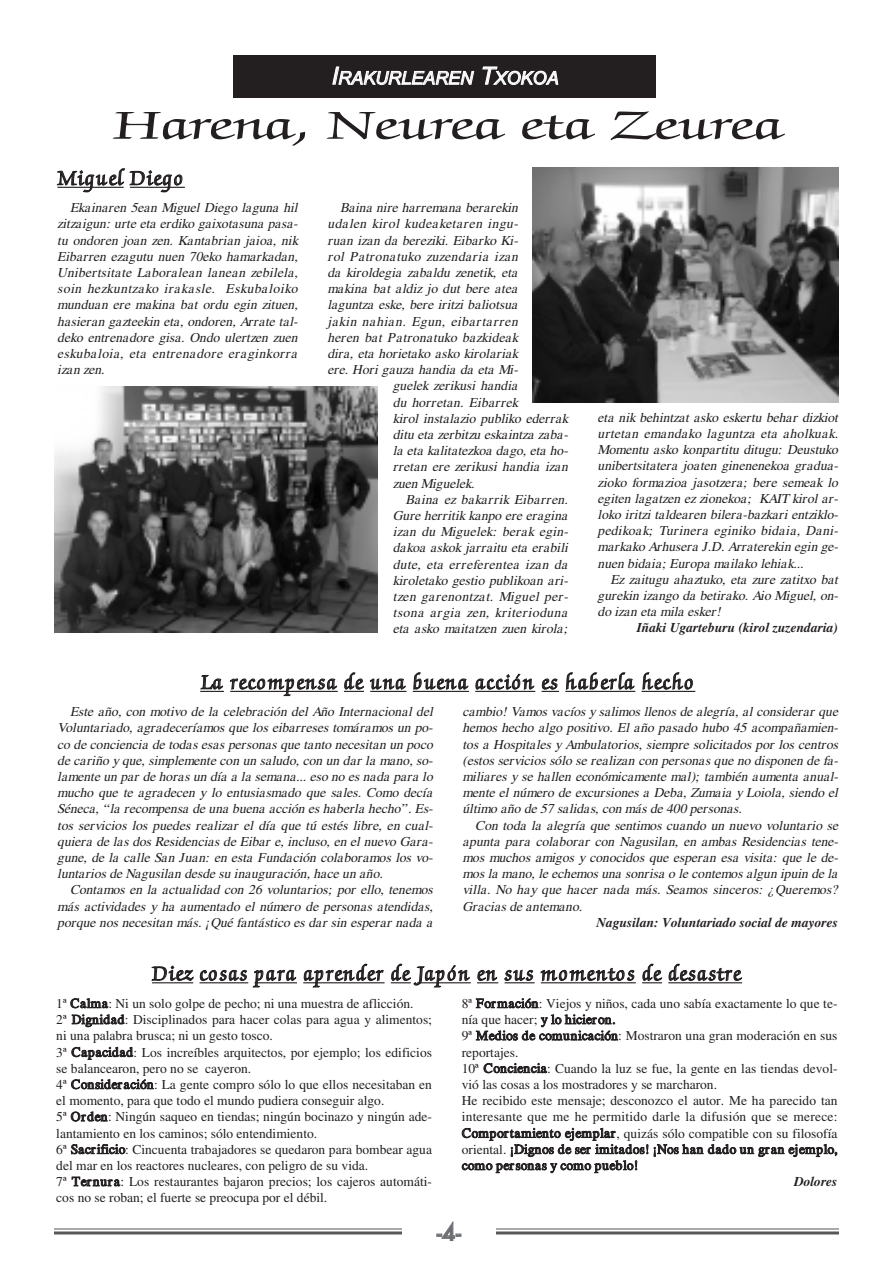
<style>
.page{position:relative;width:893px;height:1263px;background:#fff}
.page>*{position:absolute;margin:0;border:0;box-sizing:border-box;transform-origin:0 0}
.t1{font:45px "Zapf Chancery";color:#231f20;scale:1.6 1}
.t2{font:22.5px "Zapf Chancery";letter-spacing:.105em;color:#231f20}
.t3{font:22.5px "Zapf Chancery";letter-spacing:.055em;color:#231f20}
.t4{font:500 22.5px "Futura";color:#6c6d70}
.t5{font:italic 18px "Arial";color:#fff}
.t6{font:italic 13.5px/16.2px "Times";color:#231f20;text-align:justify}
.t7{font:13.5px/16.2px "Times";color:#231f20}
.t8{font:italic 700 13.5px "Times";color:#231f20}
.s1{font-size:24px}
</style>
<div class="page">
<hr style="left:54px;top:1228px;width:785px;height:1px;background:#57585a">
<hr style="left:54px;top:1231px;width:785px;height:3px;background:#57585a">
<div style="left:402px;top:1212px;width:93px;height:45px;background:#fff"></div>
<div style="left:233px;top:55px;width:423px;height:43px;background:#231f20"></div>
<hr style="left:57px;top:187px;width:67px;height:1px;background:#231f20">
<hr style="left:130px;top:187px;width:55px;height:1px;background:#231f20">
<svg style="left:200px;top:691px;width:24px;height:1px"></svg>
<hr style="left:230px;top:691px;width:108px;height:1px;background:#231f20">
<svg style="left:344px;top:691px;width:20px;height:1px"></svg>
<hr style="left:370px;top:691px;width:36px;height:1px;background:#231f20">
<hr style="left:413px;top:691px;width:56px;height:1px;background:#231f20">
<hr style="left:475px;top:691px;width:60px;height:1px;background:#231f20">
<svg style="left:542px;top:691px;width:17px;height:1px"></svg>
<hr style="left:565px;top:691px;width:70px;height:1px;background:#231f20">
<hr style="left:642px;top:691px;width:53px;height:1px;background:#231f20">
<img style="left:55px;top:386px;width:323px;height:246px">
<hr style="left:152px;top:982px;width:41px;height:1px;background:#231f20">
<hr style="left:200px;top:982px;width:48px;height:1px;background:#231f20">
<hr style="left:255px;top:982px;width:42px;height:1px;background:#231f20">
<hr style="left:303px;top:982px;width:82px;height:1px;background:#231f20">
<svg style="left:391px;top:982px;width:20px;height:1px"></svg>
<hr style="left:417px;top:982px;width:54px;height:1px;background:#231f20">
<svg style="left:477px;top:982px;width:21px;height:1px"></svg>
<hr style="left:505px;top:982px;width:30px;height:1px;background:#231f20">
<hr style="left:541px;top:982px;width:95px;height:1px;background:#231f20">
<svg style="left:642px;top:982px;width:20px;height:1px"></svg>
<hr style="left:668px;top:982px;width:74px;height:1px;background:#231f20">
<img style="left:533px;top:168px;width:306px;height:234px">
<h3 class="t5" style="left:331px;top:68px;width:229px"><span class="s1">I</span>RAKURLEAREN <span class="s1">T</span>XOKOA</h3>
<h1 class="t1" style="left:113px;top:107px;width:420px">Harena, Neurea eta Zeurea</h1>
<h2 class="t3" style="left:58px;top:169px;width:127px">Miguel Diego</h2>
<p class="t6" style="left:57px;top:201px;width:244px;text-align:left;text-indent:13px">Ekainaren 5ean Miguel Diego laguna hil zitzaigun: urte eta erdiko gaixotasuna pasa&shy;tu ondoren joan zen. Kantabrian jaioa, nik Eibarren ezagutu nuen 70eko hamarkadan, Unibertsitate Laboralean lanean zebilela, soin hezkuntzako irakasle. Eskubaloiko munduan ere makina bat ordu egin zituen, hasieran gazteekin eta, ondoren, Arrate tal&shy;deko entrenadore gisa. Ondo ulertzen zuen eskubaloia, eta entrenadore eraginkorra izan zen.</p>
<p class="t6" style="left:340px;top:201px;width:182px">Baina nire harremana berarekin</p>
<p class="t6" style="left:327px;top:217px;width:194px">udalen kirol kudeaketaren ingu-</p>
<p class="t6" style="left:327px;top:233px;width:194px">ruan izan da bereziki. Eibarko Ki-</p>
<p class="t6" style="left:327px;top:249px;width:194px">rol Patronatuko zuzendaria izan</p>
<p class="t6" style="left:327px;top:266px;width:194px">da kiroldegia zabaldu zenetik, eta</p>
<p class="t6" style="left:327px;top:282px;width:194px">makina bat aldiz jo dut bere atea</p>
<p class="t6" style="left:327px;top:298px;width:194px">laguntza eske, bere iritzi baliotsua</p>
<p class="t6" style="left:327px;top:314px;width:194px">jakin nahian. Egun, eibartarren</p>
<p class="t6" style="left:327px;top:330px;width:193px">heren bat Patronatuko bazkideak</p>
<p class="t6" style="left:327px;top:347px;width:193px">dira, eta horietako asko kirolariak</p>
<p class="t6" style="left:327px;top:363px;width:194px">ere. Hori gauza handia da eta Mi-</p>
<p class="t6" style="left:393px;top:379px;width:128px">guelek zerikusi handia</p>
<p class="t6" style="left:393px;top:395px;width:127px">du horretan. Eibarrek</p>
<p class="t6" style="left:393px;top:411px;width:177px">kirol instalazio publiko ederrak</p>
<p class="t6" style="left:393px;top:428px;width:179px">ditu eta zerbitzu eskaintza zaba-</p>
<p class="t6" style="left:393px;top:444px;width:179px">la eta kalitatezkoa dago, eta ho-</p>
<p class="t6" style="left:393px;top:460px;width:179px">rretan ere zerikusi handia izan</p>
<p class="t6" style="left:393px;top:476px;width:86px">zuen Miguelek.</p>
<p class="t6" style="left:406px;top:492px;width:166px">Baina ez bakarrik Eibarren.</p>
<p class="t6" style="left:393px;top:509px;width:178px">Gure herritik kanpo ere eragina</p>
<p class="t6" style="left:393px;top:525px;width:179px">izan du Miguelek: berak egin-</p>
<p class="t6" style="left:393px;top:541px;width:179px">dakoa askok jarraitu eta erabili</p>
<p class="t6" style="left:393px;top:557px;width:178px">dute, eta erreferentea izan da</p>
<p class="t6" style="left:393px;top:573px;width:179px">kiroletako gestio publikoan ari-</p>
<p class="t6" style="left:393px;top:590px;width:179px">tzen garenontzat. Miguel per-</p>
<p class="t6" style="left:393px;top:606px;width:178px">tsona argia zen, kriterioduna</p>
<p class="t6" style="left:393px;top:622px;width:178px">eta asko maitatzen zuen kirola;</p>
<p class="t6" style="left:598px;top:411px;width:244px">eta nik behintzat asko eskertu behar dizkiot urtetan emandako laguntza eta aholkuak.<br>Momentu asko konp artitu ditugu: Deustuko unibertsitatera joaten ginenenekoa gradua&shy;zioko formazioa j asotzera; bere semeak lo egiten lagatzen ez zionekoa; KAIT kirol ar&shy;loko iritzi taldearen bilera-bazkari entziklo&shy;pedikoak; Turinera eginiko bidaia, Dani&shy;markako Arhusera J.D. Arraterekin egin ge&shy;nuen bidaia; Europ a mailako lehiak...</p>
<p class="t6" style="left:598px;top:573px;width:244px;text-indent:13px">Ez zaitugu ahaztuko, eta zure zatitxo bat gurekin izango da betirako. Aio Miguel, on&shy;do izan eta mila esker!</p>
<p class="t8" style="left:637px;top:623px;width:203px">Iñaki Ugarteburu (kirol zuzendaria)</p>
<h2 class="t2" style="left:201px;top:673px;width:494px">La recompensa de una buena acción es haberla hecho</h2>
<p class="t6" style="left:57px;top:705px;width:380px;text-indent:13px">Este año, con motivo de la celebración del Año Internacional del Voluntariado, agradeceríamos que los eibarreses tomáramos un po&shy;co de conciencia de todas esas personas que tanto necesitan un poco de cariño y que, simplemente con un saludo, con un dar la mano, so&shy;lamente un par de horas un día a la semana... eso no es nada para lo mucho que te agradecen y lo entusiasmado que sales. Como decía Séneca, “ la recompensa de una buena acción es haberla hecho” . Es&shy;tos servicios los puedes realizar el día que tú estés libre, en cual&shy;quiera de las dos Residencias de Eibar e, incluso, en el nuevo Gara&shy;gune, de la calle San Juan: en esta Fundación colaboramos los vo&shy;luntarios de Nagusilan desde su inauguración, hace un año.</p>
<p class="t6" style="left:57px;top:883px;width:380px;text-indent:13px">Contamos en la actualidad con 26 voluntarios; por ello, tenemos más actividades y ha aumentado el número de personas atendidas, porque nos necesitan más. ¡Qué fantástico es dar sin esperar nada a</p>
<p class="t6" style="left:463px;top:705px;width:380px">cambio! Vamos vacíos y salimos llenos de alegría, al considerar que hemos hecho algo positivo. El año pasado hubo 45 acompañamien&shy;tos a Hospitales y Ambulatorios, siempre solicitados por los centros (estos servicios sólo se realizan con personas que no disponen de fa&shy;miliares y se hallen económicamente mal); también aumenta anual&shy;mente el número de excursiones a Deba, Zumaia y Loiola, siendo el último año de 57 salidas, con más de 400 personas.</p>
<p class="t6" style="left:463px;top:818px;width:380px;text-indent:13px">Con toda la alegría que sentimos cuando un nuevo voluntario se apunta para colaborar con Nagusilan, en ambas Residencias tene&shy;mos muchos amigos y conocidos que esperan esa visita: que le de&shy;mos la mano, le echemos una sonrisa o le contemos algun ipuin de la villa. No hay que hacer nada más. Seamos sinceros: ¿Queremos?<br>Gracias de antemano.</p>
<p class="t8" style="left:596px;top:917px;width:243px">Nagusilan: Voluntariado social de mayores</p>
<h2 class="t2" style="left:152px;top:964px;width:590px">Diez cosas para aprender de Japón en sus momentos de desastre</h2>
<p class="t7" style="left:56px;top:997px;width:377px">1ª Calma: Ni un solo golpe de pecho; ni una muestra de aflicción.<br>2ª Dignidad: Disciplinados para hacer colas para agua y alimentos; ni una palabra brusca; ni un gesto tosco.<br>3ª Capacidad: Los increíbles arquitectos, por ejemplo; los edificios se balancearon, pero no se cayeron.<br>4ª Consider ación: La gente compro sólo lo que ellos necesitaban en el momento, para que todo el mundo pudiera conseguir algo.<br>5ª Orden: Ningún saqueo en tiendas; ningún bocinazo y ningún ade&shy;lantamiento en los caminos; sólo entendimiento.<br>6ª Sacrificio: Cincuenta trabajadores se quedaron para bombear agua del mar en los reactores nucleares, con peligro de su vida.<br>7ª Ternur a: Los restaurantes bajaron precios; los cajeros automáti&shy;cos no se roban; el fuerte se preocupa por el débil.</p>
<p class="t7" style="left:462px;top:997px;width:377px">8ª Formación: Viejos y niños, cada uno sabía exactamente lo que te&shy;nía que hacer; y lo hicieron.<br>9ª Medios de comunicación: Mostraron una gran moderación en sus reportajes.<br>10ª Conciencia: Cuando la luz se fue, la gente en las tiendas devol&shy;vió las cosas a los mostradores y se marcharon.<br>He recibido este mensaje; desconozco el autor. Me ha parecido tan interesante que me he permitido darle la difusión que se merece:<br>Comportamiento ejemplar, quizás sólo compatible con su filosofía oriental. ¡Dignos de ser imitados! ¡Nos han dado un gr an ejemplo, como personas y como pueblo!</p>
<p class="t8" style="left:794px;top:1177px;width:45px">Dolores</p>
<h2 class="t4" style="left:437px;top:1219px;width:26px">-4-</h2>
</div>
